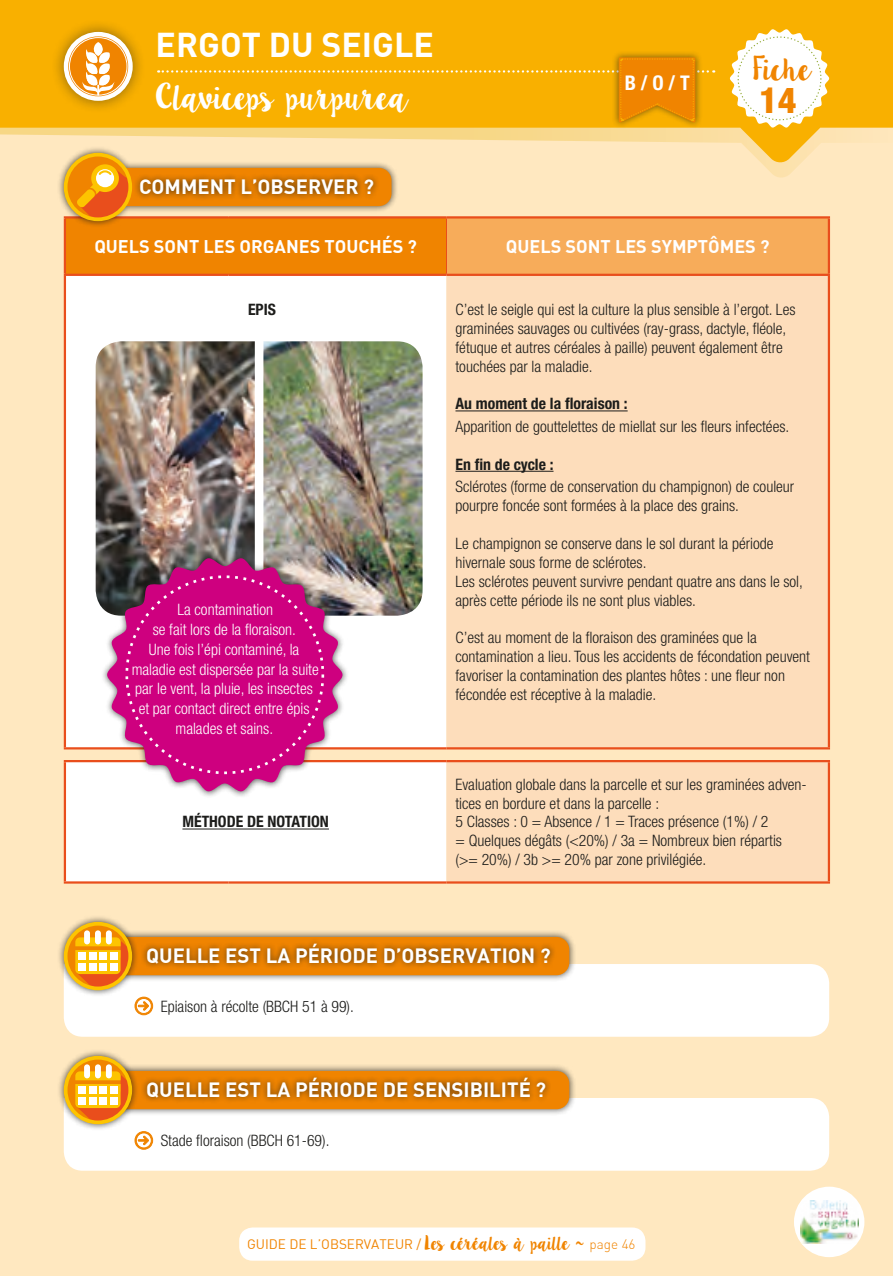
<style>
.page{position:relative;width:893px;height:1276px;background:#fff}
.page>*{position:absolute;margin:0;border:0;box-sizing:border-box;transform-origin:0 0}
.t1{font:800 condensed 36px "Helvetica Neue LT Pro";color:#f08400}
.t2{font:700 33.75px "DIN";color:#fff}
.t3{font:29.25px "Lilly Belle";letter-spacing:-.11em;color:#fff}
.t4{font:27px "Lilly Belle";letter-spacing:-.11em;color:#f08400}
.t5{font:700 20.25px "DIN";color:#fff}
.t6{font:700 condensed 20.25px "Helvetica Neue LT Pro";color:#fff}
.t7{font:700 18px "DIN";color:#fff}
.t8{font:300 condensed 15.75px/18.9px "Helvetica Neue LT Pro";color:#1d1d1b}
.t9{font:300 condensed 15.75px/19.8px "Helvetica Neue LT Pro";color:#fff;text-align:center}
.t10{font:700 condensed 15.75px "Helvetica Neue LT Pro";color:#1d1d1b}
.t11{font:13.5px "DIN";color:#f08400}
.s1{font-family:"Lilly Belle";font-size:15.75px}
.s2{font-weight:300}
</style>
<div class="page">
<div style="left:0;top:107px;width:893px;height:1169px;background:#ffe8c0"></div>
<svg style="left:0;top:0;width:893px;height:164px;fill:#f9b000"></svg>
<svg style="left:730px;top:29px;width:99px;height:99px"></svg>
<div style="left:239px;top:1227px;width:406px;height:33px;background:#fff;border-radius:14px"></div>
<div style="left:794px;top:1186px;width:70px;height:71px;background:#fff;border-radius:50%"></div>
<img style="left:800px;top:1200px;width:58px;height:43px">
<div style="left:50px;top:18px;width:96px;height:96px;background:#1d1d1b;opacity:.5"></div>
<svg style="left:66px;top:34px;width:64px;height:65px"></svg>
<div style="left:64px;top:32px;width:69px;height:69px;border:4px solid #fff;border-radius:50%"></div>
<svg style="left:79px;top:42px;width:45px;height:53px"></svg>
<div style="left:69px;top:37px;width:58px;height:59px;border:1px solid #fff;border-radius:50%"></div>
<div style="left:64px;top:964px;width:765px;height:72px;background:#fff"></div>
<div style="left:64px;top:1098px;width:765px;height:72px;background:#fff"></div>
<div style="left:65px;top:217px;width:381px;height:58px;background:#f08400"></div>
<div style="left:446px;top:217px;width:383px;height:58px;background:#f7ac5a"></div>
<div style="left:65px;top:276px;width:381px;height:605px;background:#fff"></div>
<div style="left:446px;top:276px;width:383px;height:605px;background:#fdddbb"></div>
<hr style="left:64px;top:218px;width:2px;height:56px;background:#e94e1c">
<hr style="left:228px;top:216px;width:218px;height:2px;background:#e94e1c">
<hr style="left:64px;top:274px;width:164px;height:2px;background:#e94e1c">
<hr style="left:228px;top:274px;width:218px;height:2px;background:#e94e1c">
<hr style="left:446px;top:216px;width:384px;height:2px;background:#e94e1c">
<hr style="left:828px;top:218px;width:2px;height:56px;background:#e94e1c">
<hr style="left:446px;top:274px;width:384px;height:2px;background:#e94e1c">
<hr style="left:446px;top:218px;width:1px;height:56px;background:#e94e1c">
<hr style="left:64px;top:760px;width:164px;height:2px;background:#e94e1c">
<hr style="left:64px;top:762px;width:2px;height:119px;background:#e94e1c">
<hr style="left:228px;top:760px;width:218px;height:2px;background:#e94e1c">
<hr style="left:446px;top:760px;width:384px;height:2px;background:#e94e1c">
<hr style="left:828px;top:762px;width:2px;height:119px;background:#e94e1c">
<hr style="left:64px;top:881px;width:164px;height:2px;background:#e94e1c">
<hr style="left:228px;top:881px;width:218px;height:2px;background:#e94e1c">
<hr style="left:446px;top:881px;width:384px;height:2px;background:#e94e1c">
<hr style="left:64px;top:276px;width:2px;height:471px;background:#e94e1c">
<hr style="left:828px;top:276px;width:2px;height:471px;background:#e94e1c">
<hr style="left:64px;top:747px;width:164px;height:2px;background:#e94e1c">
<hr style="left:228px;top:747px;width:218px;height:2px;background:#e94e1c">
<hr style="left:446px;top:747px;width:384px;height:2px;background:#e94e1c">
<hr style="left:455px;top:410px;width:173px;height:1px;background:#1d1d1b">
<hr style="left:455px;top:471px;width:98px;height:1px;background:#1d1d1b">
<hr style="left:182px;top:828px;width:147px;height:1px;background:#1d1d1b">
<img style="left:96px;top:341px;width:159px;height:274px">
<img style="left:263px;top:341px;width:160px;height:274px">
<div style="left:58px;top:147px;width:341px;height:81px;background:#1d1d1b;opacity:.75"></div>
<div style="left:107px;top:168px;width:284px;height:38px;background:#f08400;border-radius:13px"></div>
<svg style="left:66px;top:155px;width:64px;height:64px"></svg>
<div style="left:91px;top:164px;width:28px;height:28px;background:#fdc400;border-radius:50%"></div>
<svg style="left:77px;top:169px;width:56px;height:53px"></svg>
<div style="left:64px;top:153px;width:68px;height:68px;border:4px solid #fdc400;border-radius:50%"></div>
<div style="left:134px;top:173px;width:246px;height:28px;background:#1d1d1b;opacity:.75"></div>
<div style="left:100px;top:930px;width:476px;height:51px;background:#1d1d1b;opacity:.75"></div>
<div style="left:107px;top:937px;width:462px;height:38px;background:#f08400;border-radius:13px"></div>
<div style="left:100px;top:1064px;width:476px;height:51px;background:#1d1d1b;opacity:.75"></div>
<div style="left:107px;top:1071px;width:462px;height:38px;background:#f08400;border-radius:13px"></div>
<div style="left:58px;top:915px;width:81px;height:81px;background:#1d1d1b;opacity:.75"></div>
<svg style="left:66px;top:924px;width:64px;height:64px"></svg>
<div style="left:64px;top:922px;width:68px;height:68px;border:4px solid #fdc400;border-radius:50%"></div>
<svg style="left:75px;top:937px;width:79px;height:78px;background:#f3c278"></svg>
<div style="left:84px;top:930px;width:6px;height:14px;background:#fff;border-radius:3px"></div>
<div style="left:95px;top:930px;width:6px;height:14px;background:#fff;border-radius:3px"></div>
<div style="left:106px;top:930px;width:6px;height:14px;background:#fff;border-radius:3px"></div>
<div style="left:78px;top:952px;width:8px;height:8px;background:#fff"></div>
<div style="left:78px;top:963px;width:8px;height:7px;background:#fff"></div>
<div style="left:89px;top:952px;width:8px;height:8px;background:#fff"></div>
<div style="left:89px;top:963px;width:8px;height:7px;background:#fff"></div>
<div style="left:99px;top:952px;width:8px;height:8px;background:#fff"></div>
<div style="left:99px;top:963px;width:8px;height:7px;background:#fff"></div>
<div style="left:110px;top:952px;width:7px;height:8px;background:#fff"></div>
<div style="left:110px;top:963px;width:7px;height:7px;background:#fff"></div>
<div style="left:58px;top:1049px;width:81px;height:81px;background:#1d1d1b;opacity:.75"></div>
<svg style="left:66px;top:1058px;width:64px;height:64px"></svg>
<div style="left:64px;top:1056px;width:68px;height:68px;border:4px solid #fdc400;border-radius:50%"></div>
<svg style="left:75px;top:1071px;width:79px;height:79px;background:#f3c37a"></svg>
<div style="left:84px;top:1064px;width:6px;height:14px;background:#fff;border-radius:3px"></div>
<div style="left:95px;top:1064px;width:6px;height:14px;background:#fff;border-radius:3px"></div>
<div style="left:106px;top:1064px;width:6px;height:14px;background:#fff;border-radius:3px"></div>
<div style="left:78px;top:1086px;width:8px;height:7px;background:#fff"></div>
<div style="left:78px;top:1097px;width:8px;height:7px;background:#fff"></div>
<div style="left:89px;top:1086px;width:8px;height:7px;background:#fff"></div>
<div style="left:89px;top:1097px;width:8px;height:7px;background:#fff"></div>
<div style="left:99px;top:1086px;width:8px;height:7px;background:#fff"></div>
<div style="left:99px;top:1097px;width:8px;height:7px;background:#fff"></div>
<div style="left:110px;top:1086px;width:7px;height:7px;background:#fff"></div>
<div style="left:110px;top:1097px;width:7px;height:7px;background:#fff"></div>
<div style="left:141px;top:937px;width:415px;height:32px;background:#1d1d1b;opacity:.75"></div>
<div style="left:141px;top:1071px;width:411px;height:32px;background:#1d1d1b;opacity:.75"></div>
<div style="left:101px;top:552px;width:248px;height:246px;background:#1d1d1b;opacity:.75"></div>
<svg style="left:107px;top:557px;width:235px;height:235px;background:#c28aa8"></svg>
<svg style="left:125px;top:575px;width:199px;height:199px;background:#cb1182"></svg>
<div style="left:612px;top:50px;width:90px;height:79px;background:#1d1d1b;opacity:.6"></div>
<svg style="left:158px;top:57px;width:556px;height:65px;background:#f6aa02"></svg>
<h2 class="t2" style="left:156px;top:23px;width:280px">ERGOT DU SEIGLE</h2>
<h3 class="t3" style="left:156px;top:75px;width:256px">Claviceps purpurea</h3>
<p class="t5" style="left:139px;top:174px;width:236px">COMMENT L’OBSERVER ?</p>
<p class="t6" style="left:625px;top:71px;width:66px">B / O / T</p>
<h3 class="t4" style="left:752px;top:49px;width:62px">Fiche</h3>
<h1 class="t1" style="left:759px;top:78px;width:39px">14</h1>
<p class="t7" style="left:94px;top:235px;width:324px">QUELS SONT LES ORGANES TOUCHÉS ?</p>
<p class="t7" style="left:506px;top:235px;width:265px">QUELS SONT LES SYMPTÔMES ?</p>
<p class="t10" style="left:248px;top:300px;width:8px">EPIS</p>
<p class="t8" style="left:455px;top:300px;width:341px">C’est le seigle qui est la culture la plus sensible à l’ergot. Les graminées sauvages ou cultivées (ray-grass, dactyle, fléole, fétuque et autres céréales à paille) peuvent également être touchées par la maladie.</p>
<p class="t10" style="left:455px;top:394px;width:174px">Au moment de la floraison :</p>
<p class="t8" style="left:455px;top:417px;width:335px">Apparition de gouttelettes de miellat sur les fleurs infectées.</p>
<p class="t10" style="left:455px;top:454px;width:100px">En fin de cycle :</p>
<p class="t8" style="left:455px;top:477px;width:340px">Sclérotes (forme de conservation du champignon) de couleur pourpre foncée sont formées à la place des grains.</p>
<p class="t8" style="left:455px;top:534px;width:349px">Le champignon se conserve dans le sol durant la période hivernale sous forme de sclérotes.<br>Les sclérotes peuvent survivre pendant quatre ans dans le sol, après cette période ils ne sont plus viables.</p>
<p class="t8" style="left:455px;top:628px;width:356px">C’est au moment de la floraison des graminées que la contamination a lieu. Tous les accidents de fécondation peuvent favoriser la contamination des plantes hôtes : une fleur non fécondée est réceptive à la maladie.</p>
<p class="t9" style="left:132px;top:599px;width:189px">La contamination<br>se fait lors de la floraison.<br>Une fois l’épi contaminé, la maladie est dispersée par la suite par le vent, la pluie, les insectes et par contact direct entre épis malades et sains.</p>
<p class="t10" style="left:182px;top:812px;width:148px">Méthode de notation</p>
<p class="t8" style="left:455px;top:774px;width:353px">Evaluation globale dans la parcelle et sur les graminées adven&shy;tices en bordure et dans la parcelle :<br>5 Classes : 0 = Absence / 1 = Traces présence (1%) / 2<br>= Quelques dégâts (&lt;20%) / 3a = Nombreux bien répartis (&gt;= 20%) / 3b &gt;= 20% par zone privilégiée.</p>
<p class="t5" style="left:146px;top:942px;width:406px">QUELLE EST LA PÉRIODE D’OBSERVATION ?</p>
<p class="t8" style="left:161px;top:996px;width:195px">Epiaison à récolte (BBCH 51 à 99).</p>
<p class="t5" style="left:146px;top:1076px;width:401px">QUELLE EST LA PÉRIODE DE SENSIBILITÉ ?</p>
<p class="t8" style="left:161px;top:1131px;width:170px">Stade floraison (BBCH 61-69).</p>
<p class="t11" style="left:247px;top:1235px;width:390px">GUIDE DE L’OBSERVATEUR / <span class="s1">Les céréales à paille ~</span> <span class="s2">page 46</span></p>
</div>
